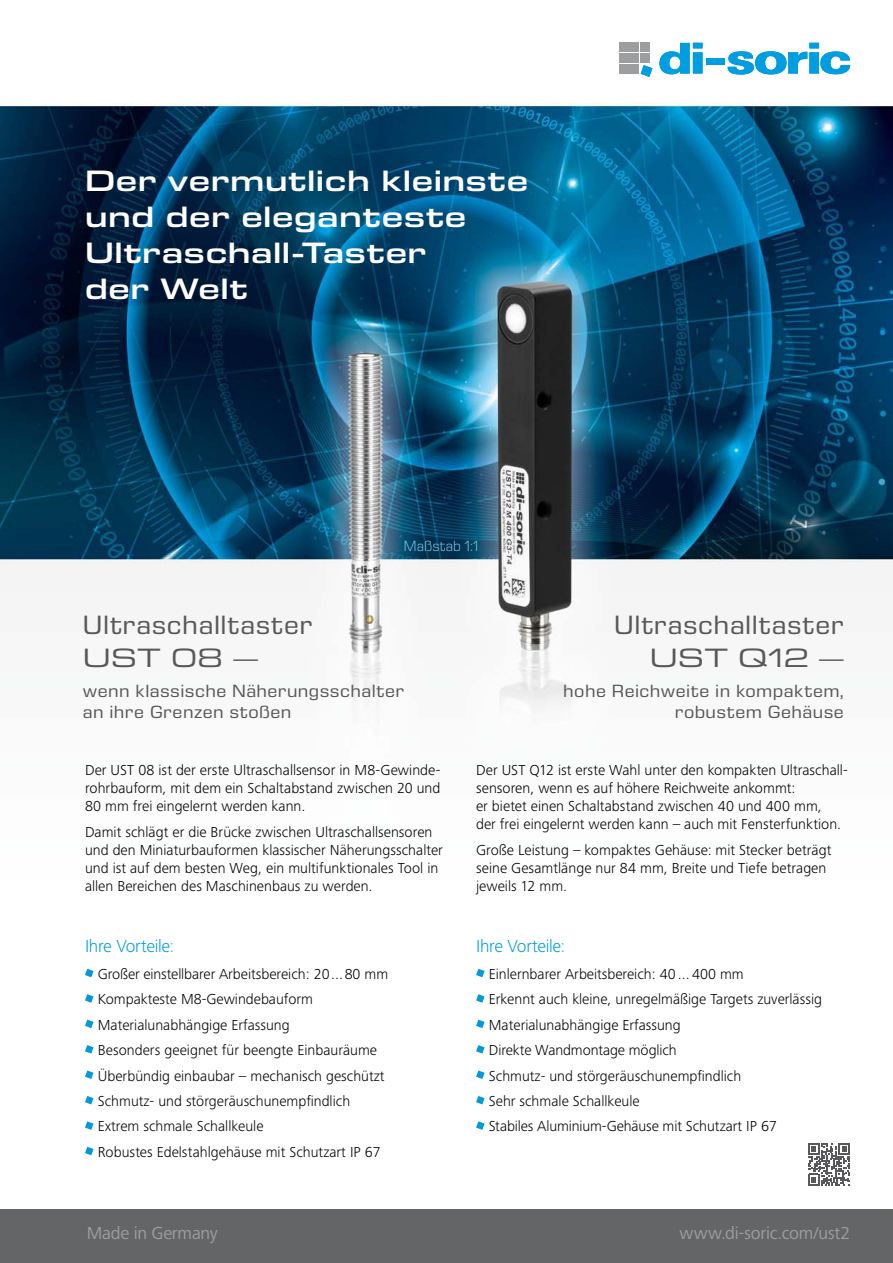
<style>
.page{position:relative;width:893px;height:1263px;background:#fff}
.page>*{position:absolute;margin:0;border:0;box-sizing:border-box;transform-origin:0 0}
.t1{font:600 expanded 30px/36px "Eurostile Next LT Pro";letter-spacing:.015em;color:#fff}
.t2{font:27px "Eurostile Next LT Pro";letter-spacing:.02em;color:#58585a;scale:1.09 1}
.t3{font:expanded 27px "Eurostile Next LT Pro";letter-spacing:.01em;color:#58585a;scale:1.09 1}
.t4{font:18px/21.6px "Eurostile Next LT Pro";letter-spacing:.025em;color:#58585a;scale:1.09 1}
.t5{font:18px "Frutiger Next Pro";letter-spacing:-.015em;color:#9c9e9f}
.t6{font:300 18px "Frutiger Next Pro";letter-spacing:-.015em;color:#009ee0}
.t7{font:300 15px/18px "Frutiger Next Pro";color:#000}
.t8{font:300 15px/25.5px "Frutiger Next LTW1 G";color:#000}
.t9{font:300 15px "Eurostile Next LT Pro";letter-spacing:.005em;color:#84d0f0}
.s1{color:#1bbbea}
.s2{font-family:"Frutiger Next Pro"}
</style>
<div class="page">
<img style="left:0;top:42px;width:893px;height:1144px">
<div style="left:0;top:1209px;width:893px;height:54px;background:#646567"></div>
<svg style="left:659px;top:43px;width:43px;height:31px"></svg>
<div style="left:705px;top:58px;width:19px;height:6px;background:#009ee0"></div>
<svg style="left:727px;top:43px;width:123px;height:32px"></svg>
<svg style="left:641px;top:65px;width:11px;height:12px"></svg>
<div style="left:619px;top:43px;width:9px;height:9px;background:#9c9e9f"></div>
<div style="left:630px;top:43px;width:9px;height:9px;background:#9c9e9f"></div>
<div style="left:640px;top:43px;width:10px;height:9px;background:#9c9e9f"></div>
<div style="left:619px;top:54px;width:9px;height:9px;background:#9c9e9f"></div>
<div style="left:630px;top:54px;width:9px;height:9px;background:#9c9e9f"></div>
<div style="left:640px;top:54px;width:10px;height:9px;background:#9c9e9f"></div>
<div style="left:619px;top:64px;width:9px;height:10px;background:#9c9e9f"></div>
<div style="left:630px;top:64px;width:9px;height:10px;background:#9c9e9f"></div>
<svg style="left:476px;top:969px;width:9px;height:8px"></svg>
<svg style="left:476px;top:994px;width:9px;height:9px"></svg>
<svg style="left:476px;top:1020px;width:9px;height:8px"></svg>
<svg style="left:476px;top:1045px;width:9px;height:9px"></svg>
<svg style="left:476px;top:1071px;width:9px;height:8px"></svg>
<svg style="left:476px;top:1096px;width:9px;height:8px"></svg>
<svg style="left:476px;top:1121px;width:9px;height:9px"></svg>
<svg style="left:85px;top:969px;width:9px;height:8px"></svg>
<svg style="left:85px;top:994px;width:9px;height:9px"></svg>
<svg style="left:85px;top:1020px;width:9px;height:8px"></svg>
<svg style="left:85px;top:1045px;width:9px;height:9px"></svg>
<svg style="left:85px;top:1071px;width:9px;height:8px"></svg>
<svg style="left:85px;top:1096px;width:9px;height:8px"></svg>
<svg style="left:85px;top:1121px;width:9px;height:9px"></svg>
<svg style="left:85px;top:1147px;width:9px;height:8px"></svg>
<svg style="left:808px;top:1143px;width:42px;height:42px"></svg>
<h1 class="t1" style="left:85px;top:165px;width:445px">Der vermutlich kleinste und der eleganteste<br>Ultraschall-Taster<br>der Welt</h1>
<p class="t9" style="left:404px;top:537px;width:76px">Maßstab 1:1</p>
<h2 class="t2" style="left:83px;top:609px;width:212px">Ultraschalltaster</h2>
<h2 class="t3" style="left:83px;top:642px;width:162px">UST 08 –</h2>
<p class="t4" style="left:83px;top:680px;width:296px">wenn klassische Näherungsschalter an ihre Grenzen stoßen</p>
<h2 class="t2" style="left:614px;top:609px;width:212px">Ultraschalltaster</h2>
<h2 class="t3" style="left:650px;top:642px;width:179px">UST Q12 –</h2>
<p class="t4" style="left:563px;top:680px;width:259px;text-align:right">hohe Reichweite in kompaktem, robustem Gehäuse</p>
<p class="t7" style="left:85px;top:762px;width:357px;text-align:justify">Der UST 08 ist der erste Ultraschallsensor in M8-Gewinde&shy;rohrbauform, mit dem ein Schaltabstand zwischen 20 und 80 mm frei eingelernt werden kann.</p>
<p class="t7" style="left:85px;top:824px;width:359px">Damit schlägt er die Brücke zwischen Ultraschallsensoren und den Miniaturbauformen klassischer Näherungsschalter und ist auf dem besten Weg, ein multifunktionales Tool in allen Bereichen des Maschinenbaus zu werden.</p>
<p class="t6" style="left:85px;top:938px;width:91px">Ihre Vorteile<span class="s1">:</span></p>
<p class="t8" style="left:98px;top:962px;width:292px"><span class="s2">Großer einstellbarer</span> Arbeitsbereich: 20 ... 80 mm Kompakteste M8-Gewindebauform Materialunabhängige Erfassung<br>Besonders geeignet für beengte Einbauräume Überbündig einbaubar – mechanisch geschützt Schmutz- und störgeräuschunempfindlich Extrem schmale Schallkeule<br>Robustes Edelstahlgehäuse mit Schutzart IP 67</p>
<p class="t7" style="left:476px;top:762px;width:373px">Der UST Q12 ist erste Wahl unter den kompakten Ultraschall&shy;sensoren, wenn es auf höhere Reichweite ankommt:<br>er bietet einen Schaltabstand zwischen 40 und 400 mm,<br>der frei eingelernt werden kann – auch mit Fensterfunktion.</p>
<p class="t7" style="left:476px;top:842px;width:357px">Große Leistung – kompaktes Gehäuse: mit Stecker beträgt seine Gesamtlänge nur 84 mm, Breite und Tiefe betragen jeweils 12 mm.</p>
<p class="t6" style="left:476px;top:938px;width:91px">Ihre Vorteile<span class="s1">:</span></p>
<p class="t8" style="left:489px;top:962px;width:335px">Einlernbarer Arbeitsbereich: 40 ... 400 mm<br>Erkennt auch kleine, unregelmäßige Targets zuverlässig Materialunabhängige Erfassung<br>Direkte Wandmontage möglich<br>Schmutz- und störgeräuschunempfindlich<br>Sehr schmale Schallkeule<br>Stabiles Aluminium-Gehäuse <span class="s2">mit</span> Schutzart IP 67</p>
<p class="t5" style="left:87px;top:1223px;width:132px">Made in Germany</p>
<p class="t5" style="left:680px;top:1223px;width:172px">www.di-soric.com/ust2</p>
</div>
